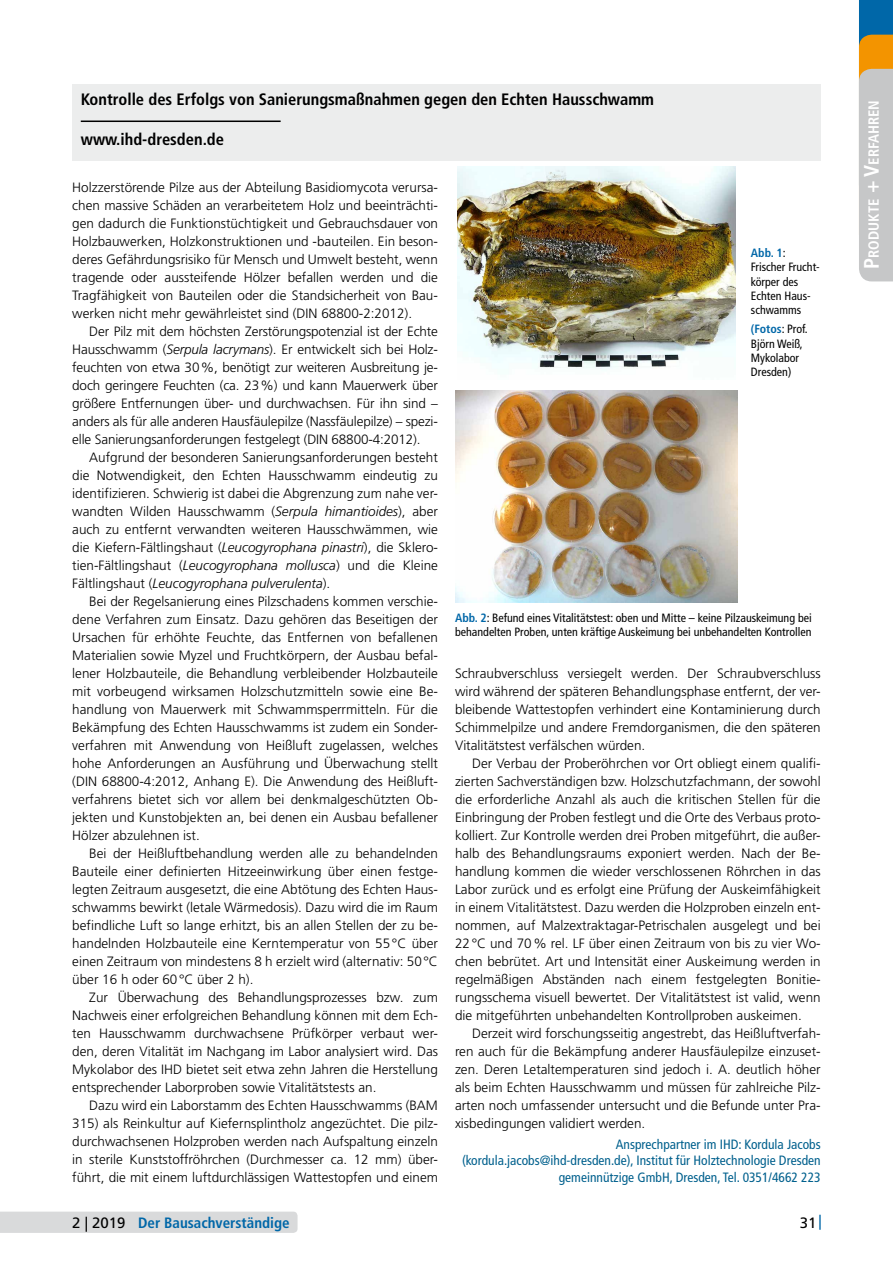
<style>
.page{position:relative;width:893px;height:1263px;background:#fff}
.page>*{position:absolute;margin:0;border:0;box-sizing:border-box;transform-origin:0 0}
.Ü1{font:700 condensed 16.5px "Frutiger LT Std";color:#000}
._05_Internet_adresse{font:700 condensed 16.5px "Frutiger LT Std";color:#000}
.t1{font:700 condensed 15px "Frutiger LT Std";color:#0067a8}
.t2{font:15px "Frutiger LT Std";color:#000}
.t3{font:700 condensed 14.7px "Frutiger LT Std";color:#fff}
.Absatz_mit_Einzug{font:300 13.5px/18px "Frutiger LT Std";color:#000;text-align:justify}
.Absatz_ohne_Einzug{font:300 13.5px/18px "Frutiger LT Std";color:#000;text-align:justify}
.Info1-Kontakt{font:condensed 13.5px/16.5px "Frutiger LT Std";color:#00608d;text-align:right}
.Bildunterschrift{font:condensed 12px/14.4px "Frutiger LT Std";color:#000}
.s1{font-style:italic}
.s2{font-weight:700;color:#0067a8}
.s3{font-weight:400;font-stretch:normal;color:#000}
.s4{color:#0067a8}
.s5{font-size:21px}
</style>
<div class="page">
<svg style="left:859px;top:0;width:34px;height:281px;background:#b2b4ab"></svg>
<div style="left:0;top:1211px;width:298px;height:22px;background:#d9dadb"></div>
<div style="left:72px;top:84px;width:749px;height:76px;background:#eceded"></div>
<hr style="left:81px;top:121px;width:200px;height:1px;background:#000">
<img style="left:455px;top:390px;width:282px;height:213px">
<img style="left:457px;top:167px;width:279px;height:203px">
<p class="Ü1" style="left:81px;top:89px;width:575px">Kontrolle des Erfolgs von Sanierungsmaßnahmen gegen den Echten Hausschwamm</p>
<p class="_05_Internet_adresse" style="left:81px;top:130px;width:145px">www.ihd-dresden.de</p>
<p class="Absatz_ohne_Einzug" style="left:72px;top:178px;width:367px">Holzzerstörende Pilze aus der Abteilung Basidiomycota verursa&shy;chen massive Schäden an verarbeitetem Holz und beeinträchti&shy;gen dadurch die Funktionstüchtigkeit und Gebrauchsdauer von Holzbauwerken, Holzkonstruktionen und -bauteilen. Ein beson&shy;deres Gefährdungsrisiko für Mensch und Umwelt besteht, wenn tragende oder aussteifende Hölzer befallen werden und die Tragfähigkeit von Bauteilen oder die Standsicherheit von Bau&shy;werken nicht mehr gewährleistet sind (DIN 68800-2:2012).</p>
<p class="Absatz_mit_Einzug" style="left:72px;top:322px;width:367px;text-indent:17px">Der Pilz mit dem höchsten Zerstörungspotenzial ist der Echte Hausschwamm (<span class="s1">Serpula lacrymans</span>). Er entwickelt sich bei Holz&shy;feuchten von etwa 30%, benötigt zur weiteren Ausbreitung je&shy;doch geringere Feuchten (ca. 23%) und kann Mauerwerk über größere Entfernungen über- und durchwachsen. Für ihn sind – anders als für alle anderen Hausfäulepilze (Nassfäulepilze) – spezi&shy;elle Sanierungsanforderungen festgelegt (DIN 68800-4:2012).</p>
<p class="Absatz_mit_Einzug" style="left:72px;top:448px;width:367px;text-indent:17px">Aufgrund der besonderen Sanierungsanforderungen besteht die Notwendigkeit, den Echten Hausschwamm eindeutig zu identifizieren. Schwierig ist dabei die Abgrenzung zum nahe ver&shy;wandten Wilden Hausschwamm (<span class="s1">Serpula himantioides</span>), aber auch zu entfernt verwandten weiteren Hausschwämmen, wie die Kiefern-Fältlingshaut (<span class="s1">Leucogyrophana pinastri</span>), die Sklero&shy;tien-Fältlingshaut (<span class="s1">Leucogyrophana mollusca</span>) und die Kleine Fältlingshaut (<span class="s1">Leucogyrophana pulverulenta</span>).</p>
<p class="Absatz_mit_Einzug" style="left:72px;top:592px;width:367px;text-indent:17px">Bei der Regelsanierung eines Pilzschadens kommen verschie&shy;dene Verfahren zum Einsatz. Dazu gehören das Beseitigen der Ursachen für erhöhte Feuchte, das Entfernen von befallenen Materialien sowie Myzel und Fruchtkörpern, der Ausbau befal&shy;lener Holzbauteile, die Behandlung verbleibender Holzbauteile mit vorbeugend wirksamen Holzschutzmitteln sowie eine Be&shy;handlung von Mauerwerk mit Schwammsperrmitteln. Für die Bekämpfung des Echten Hausschwamms ist zudem ein Sonder&shy;verfahren mit Anwendung von Heißluft zugelassen, welches hohe Anforderungen an Ausführung und Überwachung stellt (DIN 68800-4:2012, Anhang E). Die Anwendung des Heißluft&shy;verfahrens bietet sich vor allem bei denkmalgeschützten Ob&shy;jekten und Kunstobjekten an, bei denen ein Ausbau befallener Hölzer abzulehnen ist.</p>
<p class="Absatz_mit_Einzug" style="left:72px;top:844px;width:367px;text-indent:17px">Bei der Heißluftbehandlung werden alle zu behandelnden Bauteile einer definierten Hitzeeinwirkung über einen festge&shy;legten Zeitraum ausgesetzt, die eine Abtötung des Echten Haus&shy;schwamms bewirkt (letale Wärmedosis). Dazu wird die im Raum befindliche Luft so lange erhitzt, bis an allen Stellen der zu be&shy;handelnden Holzbauteile eine Kerntemperatur von 55°C über einen Zeitraum von mindestens 8 h erzielt wird (alternativ: 50°C über 16 h oder 60°C über 2 h).</p>
<p class="Absatz_mit_Einzug" style="left:72px;top:988px;width:367px;text-indent:17px">Zur Überwachung des Behandlungsprozesses bzw. zum Nachweis einer erfolgreichen Behandlung können mit dem Ech&shy;ten Hausschwamm durchwachsene Prüfkörper verbaut wer&shy;den, deren Vitalität im Nachgang im Labor analysiert wird. Das Mykolabor des IHD bietet seit etwa zehn Jahren die Herstellung entsprechender Laborproben sowie Vitalitätstests an.</p>
<p class="Absatz_mit_Einzug" style="left:72px;top:1096px;width:367px;text-indent:17px">Dazu wird ein Laborstamm des Echten Hausschwamms (BAM 315) als Reinkultur auf Kiefernsplintholz angezüchtet. Die pilz&shy;durchwachsenen Holzproben werden nach Aufspaltung einzeln in sterile Kunststoffröhrchen (Durchmesser ca. 12 mm) über&shy;führt, die mit einem luftdurchlässigen Wattestopfen und einem</p>
<p class="Bildunterschrift" style="left:751px;top:246px;width:70px"><span class="s2">Abb. 1</span>:<br>Frischer Frucht&shy;körper des<br>Echten Haus&shy;schwamms</p>
<p class="Bildunterschrift" style="left:751px;top:322px;width:58px"><span class="s2">(Fotos</span>: Prof.<br>Björn Weiß,<br>Mykolabor<br>Dresden)</p>
<p class="Bildunterschrift" style="left:455px;top:610px;width:358px"><span class="s2">Abb. 2</span>: Befund eines Vitalitätstest: oben und Mitte – keine Pilzauskeimung bei behandelten Proben, unten kräftige Auskeimung bei unbehandelten Kontrollen</p>
<p class="Absatz_mit_Einzug" style="left:455px;top:664px;width:367px">Schraubverschluss versiegelt werden. Der Schraubverschluss wird während der späteren Behandlungsphase entfernt, der ver&shy;bleibende Wattestopfen verhindert eine Kontaminierung durch Schimmelpilze und andere Fremdorganismen, die den späteren Vitalitätstest verfälschen würden.</p>
<p class="Absatz_mit_Einzug" style="left:455px;top:754px;width:367px;text-indent:17px">Der Verbau der Proberöhrchen vor Ort obliegt einem qualifi&shy;zierten Sachverständigen bzw. Holzschutzfachmann, der sowohl die erforderliche Anzahl als auch die kritischen Stellen für die Einbringung der Proben festlegt und die Orte des Verbaus proto&shy;kolliert. Zur Kontrolle werden drei Proben mitgeführt, die außer&shy;halb des Behandlungsraums exponiert werden. Nach der Be&shy;handlung kommen die wieder verschlossenen Röhrchen in das Labor zurück und es erfolgt eine Prüfung der Auskeimfähigkeit in einem Vitalitätstest. Dazu werden die Holzproben einzeln ent&shy;nommen, auf Malzextraktagar-Petrischalen ausgelegt und bei 22°C und 70% rel. LF über einen Zeitraum von bis zu vier Wo&shy;chen bebrütet. Art und Intensität einer Auskeimung werden in regelmäßigen Abständen nach einem festgelegten Bonitie&shy;rungsschema visuell bewertet. Der Vitalitätstest ist valid, wenn die mitgeführten unbehandelten Kontrollproben auskeimen.</p>
<p class="Absatz_mit_Einzug" style="left:455px;top:1024px;width:367px;text-indent:17px">Derzeit wird forschungsseitig angestrebt, das Heißluftverfah&shy;ren auch für die Bekämpfung anderer Hausfäulepilze einzuset&shy;zen. Deren Letaltemperaturen sind jedoch i. A. deutlich höher als beim Echten Hausschwamm und müssen für zahlreiche Pilz&shy;arten noch umfassender untersucht und die Befunde unter Pra&shy;xisbedingungen validiert werden.</p>
<p class="Info1-Kontakt" style="left:462px;top:1136px;width:360px">Ansprechpartner im IHD: Kordula Jacobs (kordula.jacobs@ihd-dresden.de), Institut für Holztechnologie Dresden gemeinnützige GmbH, Dresden, Tel. 0351/4662 223</p>
<p class="t1" style="left:72px;top:1214px;width:219px"><span class="s3">2 | 2019</span> Der Bausachverständige</p>
<p class="t2" style="left:800px;top:1214px;width:23px">31<span class="s4">|</span></p>
<p class="t3" style="left:865px;top:269px;width:170px;rotate:-90deg"><span class="s5">P</span>rodukte <span class="s5">+ V</span>erfahren</p>
</div>
